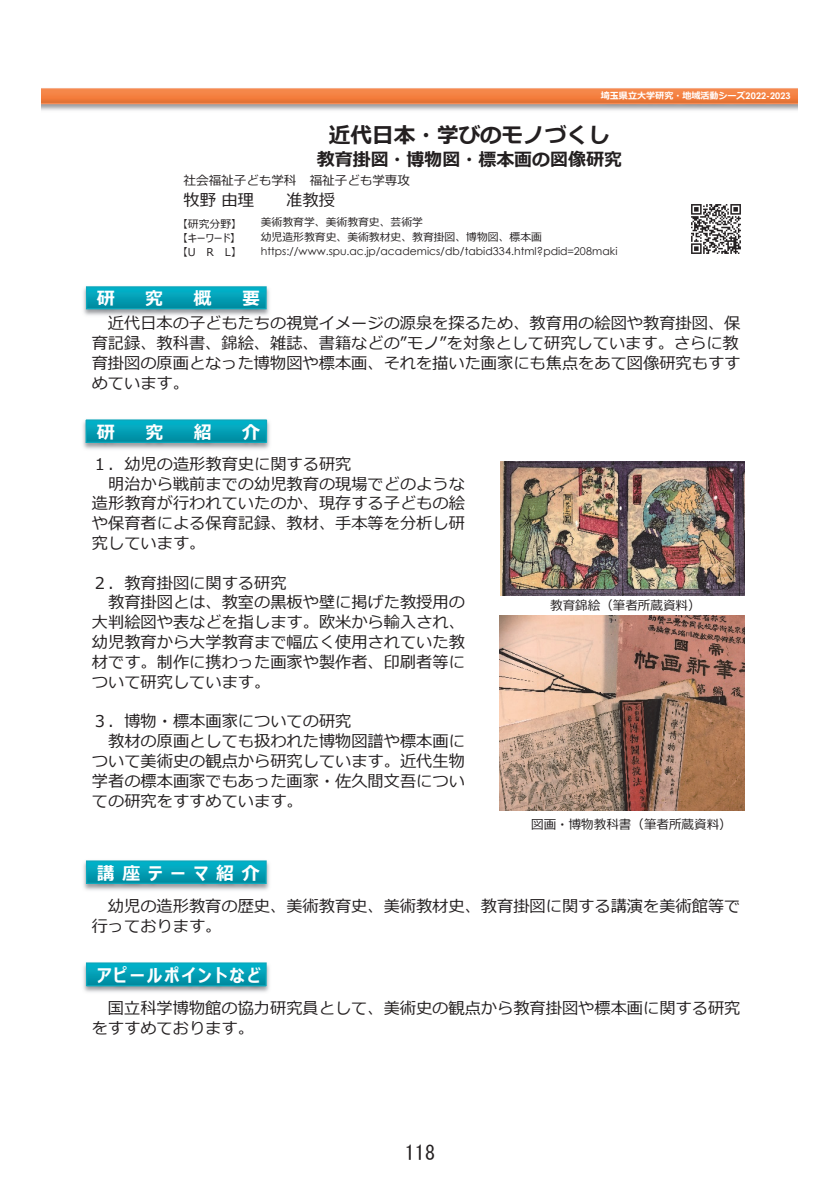
<style>
.page{position:relative;width:840px;height:1191px;background:#fff}
.page>*{position:absolute;margin:0;border:0;box-sizing:border-box;transform-origin:0 0}
.t1{font:700 21.6px "Meiryo";color:#231f20}
.t2{font:20px "MS Gothic";color:#231f20}
.t3{font:700 18px "Meiryo UI";letter-spacing:.115em;color:#fff}
.t4{font:700 18px "Meiryo";color:#231f20}
.t5{font:700 18px "Meiryo UI";letter-spacing:.435em;color:#fff}
.t6{font:16.2px/19.8px "Meiryo";color:#231f20}
.t7{font:12.6px "Meiryo";color:#231f20}
.t8{font:10.8px "Century Gothic";color:#231f20}
.t9{font:10.8px "Meiryo";color:#231f20}
.t10{font:10.8px/14px "Meiryo UI";letter-spacing:.005em;color:#231f20;text-align:justify}
.t11{font:700 9px "Meiryo";color:#fff}
.s1{font-family:"Century Gothic"}
</style>
<div class="page">
<img style="left:42px;top:88px;width:755px;height:23px">
<img style="left:691px;top:204px;width:50px;height:50px">
<img style="left:83px;top:286px;width:187px;height:30px">
<img style="left:83px;top:860px;width:187px;height:31px">
<img style="left:83px;top:962px;width:187px;height:31px">
<img style="left:83px;top:419px;width:187px;height:31px">
<img style="left:499px;top:615px;width:244px;height:195px">
<img style="left:500px;top:461px;width:243px;height:134px">
<p class="t11" style="left:600px;top:89px;width:191px">埼⽟県⽴⼤学研究・地域活動シーズ<span class="s1">2022-2023</span></p>
<h1 class="t1" style="left:329px;top:120px;width:282px">近代⽇本・学びのモノづくし</h1>
<p class="t4" style="left:316px;top:146px;width:306px">教育掛図・博物図・標本画の図像研究</p>
<p class="t7" style="left:183px;top:171px;width:228px">社会福祉⼦ども学科 福祉⼦ども学専攻</p>
<p class="t9" style="left:261px;top:215px;width:163px">美術教育学、美術教育史、芸術学</p>
<p class="t6" style="left:183px;top:191px;width:72px">牧野由理</p>
<p class="t6" style="left:286px;top:191px;width:50px">准教授</p>
<p class="t9" style="left:261px;top:229px;width:282px">幼児造形教育史、美術教材史、教育掛図、博物図、標本画</p>
<p class="t8" style="left:261px;top:244px;width:358px">https://www.spu.ac.jp/academics/db/tabid334.html?pdid=208maki</p>
<p class="t10" style="left:182px;top:217px;width:55px">【研究分野】【キーワード】【U R L】</p>
<p class="t3" style="left:97px;top:285px;width:19px">研</p>
<p class="t3" style="left:145px;top:285px;width:19px">究</p>
<p class="t3" style="left:193px;top:285px;width:19px">概</p>
<p class="t3" style="left:242px;top:285px;width:19px">要</p>
<p class="t6" style="left:92px;top:314px;width:650px;text-align:justify;text-indent:16px">近代⽇本の⼦どもたちの視覚イメージの源泉を探るため、教育⽤の絵図や教育掛図、保育記録、教科書、錦絵、雑誌、書籍などの”モノ”を対象として研究しています。さらに教育掛図の原画となった博物図や標本画、それを描いた画家にも焦点をあて図像研究もすすめています。</p>
<p class="t3" style="left:97px;top:419px;width:19px">研</p>
<p class="t3" style="left:145px;top:419px;width:19px">究</p>
<p class="t3" style="left:194px;top:419px;width:19px">紹</p>
<p class="t3" style="left:242px;top:419px;width:19px">介</p>
<p class="t6" style="left:92px;top:455px;width:261px">１．幼児の造形教育史に関する研究</p>
<p class="t6" style="left:108px;top:474px;width:358px">明治から戦前までの幼児教育の現場でどのような</p>
<p class="t6" style="left:92px;top:494px;width:374px">造形教育が⾏われていたのか、現存する⼦どもの絵</p>
<p class="t6" style="left:92px;top:514px;width:374px">や保育者による保育記録、教材、⼿本等を分析し研</p>
<p class="t6" style="left:92px;top:534px;width:115px">究しています。</p>
<p class="t6" style="left:92px;top:573px;width:196px">２．教育掛図に関する研究</p>
<p class="t6" style="left:108px;top:593px;width:358px">教育掛図とは、教室の⿊板や壁に掲げた教授⽤の</p>
<p class="t6" style="left:92px;top:613px;width:374px">⼤判絵図や表などを指します。欧⽶から輸⼊され、</p>
<p class="t6" style="left:92px;top:633px;width:374px">幼児教育から⼤学教育まで幅広く使⽤されていた教</p>
<p class="t6" style="left:92px;top:653px;width:374px">材です。制作に携わった画家や製作者、印刷者等に</p>
<p class="t6" style="left:92px;top:673px;width:180px">ついて研究しています。</p>
<p class="t6" style="left:92px;top:712px;width:261px">３．博物・標本画家についての研究</p>
<p class="t6" style="left:108px;top:732px;width:358px">教材の原画としても扱われた博物図譜や標本画に</p>
<p class="t6" style="left:92px;top:752px;width:374px">ついて美術史の観点から研究しています。近代⽣物</p>
<p class="t6" style="left:92px;top:772px;width:374px">学者の標本画家でもあった画家・佐久間⽂吾につい</p>
<p class="t6" style="left:92px;top:791px;width:212px">ての研究をすすめています。</p>
<p class="t5" style="left:97px;top:860px;width:164px">講座テーマ紹介</p>
<p class="t7" style="left:550px;top:596px;width:152px">教育錦絵（筆者所蔵資料）</p>
<p class="t7" style="left:531px;top:816px;width:202px">図画・博物教科書（筆者所蔵資料）</p>
<p class="t6" style="left:92px;top:897px;width:650px;text-indent:16px">幼児の造形教育の歴史、美術教育史、美術教材史、教育掛図に関する講演を美術館等で⾏っております。</p>
<p class="t3" style="left:97px;top:962px;width:164px">アピールポイントなど</p>
<p class="t6" style="left:92px;top:999px;width:650px;text-indent:16px">国⽴科学博物館の協⼒研究員として、美術史の観点から教育掛図や標本画に関する研究をすすめております。</p>
<p class="t2" style="left:405px;top:1142px;width:31px">118</p>
</div>
